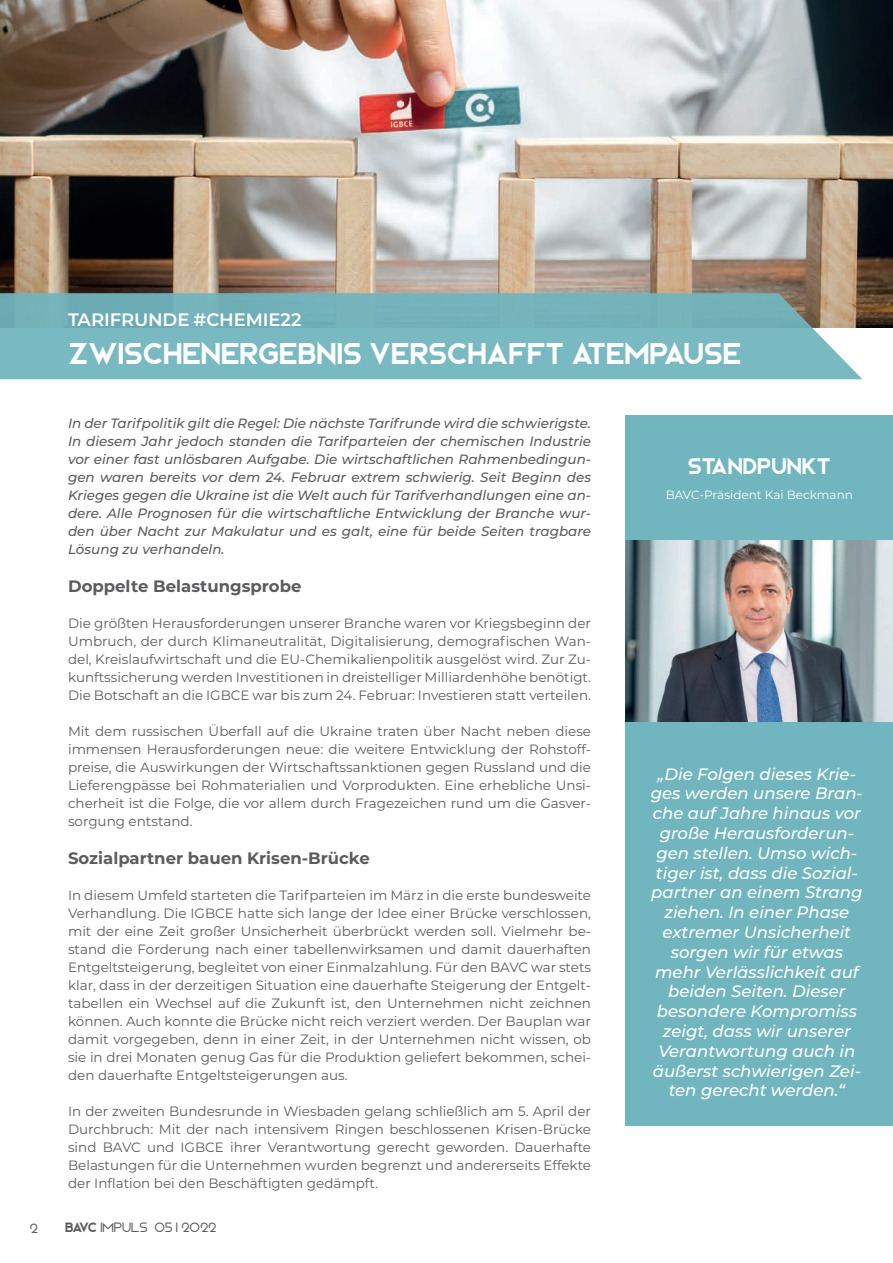
<style>
.page{position:relative;width:893px;height:1263px;background:#fff}
.page>*{position:absolute;margin:0;border:0;box-sizing:border-box;transform-origin:0 0}
.t1{font:30px "Bjorn";color:#fff}
.t2{font:22.5px "Bjorn";color:#fff}
.t3{font:600 18px "Montserrat";letter-spacing:-.005em;color:#fff}
.t4{font:italic 500 16.5px/19.8px "Montserrat";color:#fff;text-align:center}
.t5{font:700 16.5px "Montserrat";color:#5c5c5f}
.t6{font:13.5px/18px "Montserrat";color:#5c5c5f;text-align:justify}
.t7{font:italic 500 13.5px/18px "Montserrat";color:#5c5c5f;text-align:justify}
.t8{font:300 13.5px "Bjorn";color:#5c5c5f}
.t9{font:12px "Montserrat";color:#fff}
.s1{font-weight:400}
</style>
<div class="page">
<img style="left:0;top:0;width:893px;height:327px">
<svg style="left:0;top:293px;width:862px;height:86px;background:#79b5bc"></svg>
<div style="left:626px;top:415px;width:267px;height:710px;background:#71b5be"></div>
<img style="left:626px;top:540px;width:267px;height:182px">
<h3 class="t3" style="left:68px;top:306px;width:235px">TARIFRUNDE #CHEMIE22</h3>
<h1 class="t1" style="left:68px;top:335px;width:675px">ZWISCHENERGEBNIS VERSCHAFFT ATEMPAUSE</h1>
<p class="t7" style="left:68px;top:414px;width:525px">In der Tarifpolitik gilt die Regel: Die nächste Tarifrunde wird die schwierigste.<br>In diesem Jahr jedoch standen die Tarifparteien der chemischen Industrie vor einer fast unlösbaren Aufgabe. Die wirtschaftlichen Rahmenbedingun&shy;gen waren bereits vor dem 24. Februar extrem schwierig. Seit Beginn des Krieges gegen die Ukraine ist die Welt auch für Tarifverhandlungen eine an&shy;dere. Alle Prognosen für die wirtschaftliche Entwicklung der Branche wur&shy;den über Nacht zur Makulatur und es galt, eine für beide Seiten tragbare Lösung zu verhandeln.</p>
<p class="t5" style="left:68px;top:574px;width:235px">Doppelte Belastungsprobe</p>
<p class="t6" style="left:68px;top:613px;width:525px">Die größten Herausforderungen unserer Branche waren vor Kriegsbeginn der Umbruch, der durch Klimaneutralität, Digitalisierung, demografischen Wan&shy;del, Kreislaufwirtschaft und die EU-Chemikalienpolitik ausgelöst wird. Zur Zu&shy;kunftssicherung werden Investitionen in dreistelliger Milliardenhöhe benötigt.<br>Die Botschaft an die IGBCE war bis zum 24. Februar: Investieren statt verteilen.</p>
<p class="t6" style="left:68px;top:721px;width:525px">Mit dem russischen Überfall auf die Ukraine traten über Nacht neben diese immensen Herausforderungen neue: die weitere Entwicklung der Rohstoff&shy;preise, die Auswirkungen der Wirtschaftssanktionen gegen Russland und die Lieferengpässe bei Rohmaterialien und Vorprodukten. Eine erhebliche Unsi&shy;cherheit ist die Folge, die vor allem durch Fragezeichen rund um die Gasver&shy;sorgung entstand.</p>
<p class="t5" style="left:68px;top:846px;width:303px">Sozialpartner bauen Krisen-Brücke</p>
<p class="t6" style="left:68px;top:885px;width:525px">In diesem Umfeld starteten die Tarifparteien im März in die erste bundesweite Verhandlung. Die IGBCE hatte sich lange der Idee einer Brücke verschlossen, mit der eine Zeit großer Unsicherheit überbrückt werden soll. Vielmehr be&shy;stand die Forderung nach einer tabellenwirksamen und damit dauerhaften Entgeltsteigerung, begleitet von einer Einmalzahlung. Für den BAVC war stets klar, dass in der derzeitigen Situation eine dauerhafte Steigerung der Entgelt&shy;tabellen ein Wechsel auf die Zukunft ist, den Unternehmen nicht zeichnen können. Auch konnte die Brücke nicht reich verziert werden. Der Bauplan war damit vorgegeben, denn in einer Zeit, in der Unternehmen nicht wissen, ob sie in drei Monaten genug Gas für die Produktion geliefert bekommen, schei&shy;den dauerhafte Entgeltsteigerungen aus.</p>
<p class="t6" style="left:68px;top:1101px;width:525px">In der zweiten Bundesrunde in Wiesbaden gelang schließlich am 5. April der Durchbruch: Mit der nach intensivem Ringen beschlossenen Krisen-Brücke sind BAVC und IGBCE ihrer Verantwortung gerecht geworden. Dauerhafte Belastungen für die Unternehmen wurden begrenzt und andererseits Effekte der Inflation bei den Beschäftigten gedämpft.</p>
<p class="t8" style="left:30px;top:1220px;width:10px">2</p>
<p class="t8" style="left:65px;top:1219px;width:153px"><span class="s1">BAVC</span> IMPULS 05 I 2022</p>
<h2 class="t2" style="left:688px;top:453px;width:145px">STANDPUNKT</h2>
<p class="t9" style="left:666px;top:486px;width:189px">BAVC-Präsident Kai Beckmann</p>
<p class="t4" style="left:651px;top:763px;width:214px">„Die Folgen dieses Krie&shy;ges werden unsere Bran&shy;che auf Jahre hinaus vor große Herausforderun&shy;gen stellen. Umso wich&shy;tiger ist, dass die Sozial&shy;partner an einem Strang ziehen. In einer Phase extremer Unsicherheit sorgen wir für etwas mehr Verlässlichkeit auf beiden Seiten. Dieser besondere Kompromiss zeigt, dass wir unserer<br>Verantwortung auch in äußerst schwierigen Zei&shy;ten gerecht werden.“</p>
</div>
